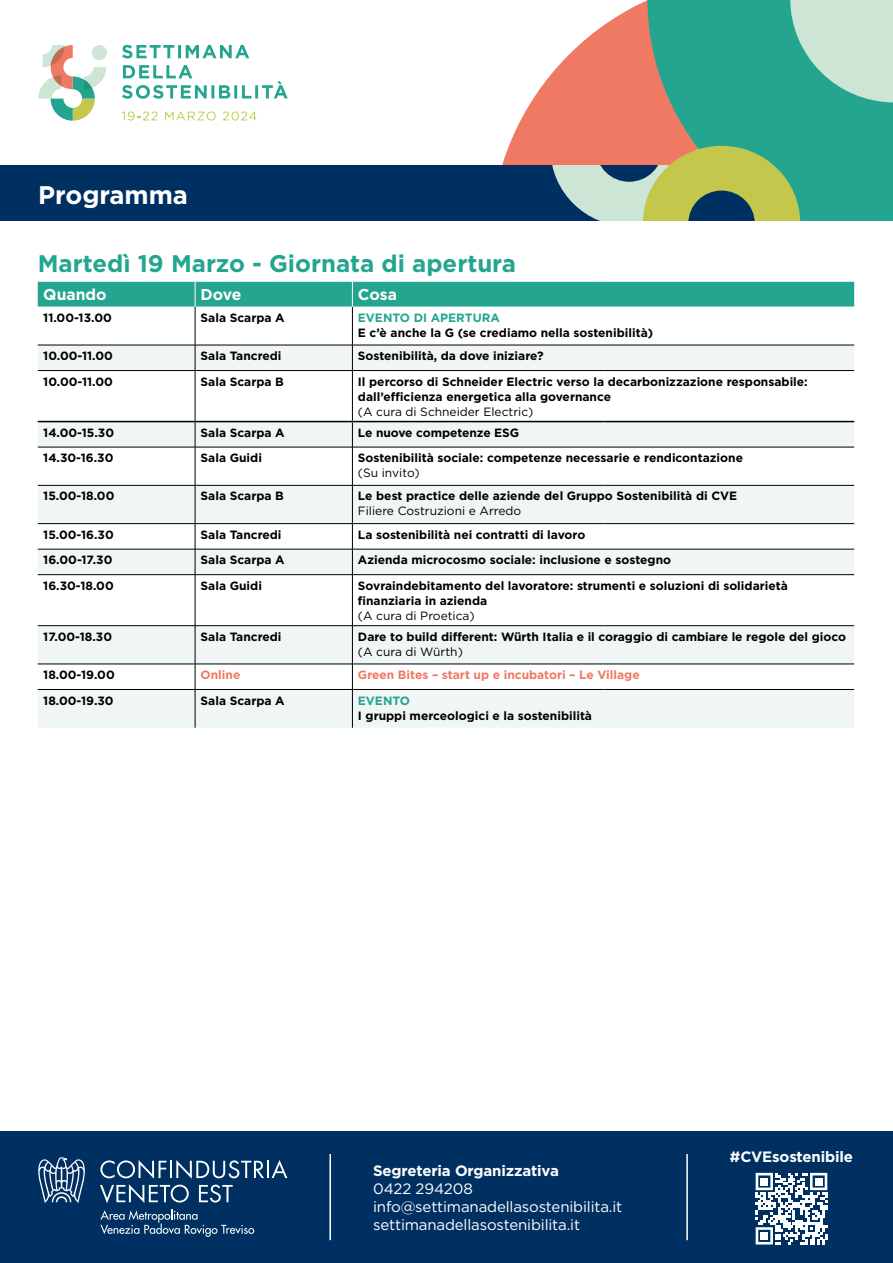
<style>
.page{position:relative;width:893px;height:1263px;background:#fff}
.page>*{position:absolute;margin:0;border:0;box-sizing:border-box;transform-origin:0 0}
.t1{font:700 25.5px "Gotham";color:#fff}
.t2{font:700 24px "Gotham";color:#24a58f}
.t3{font:700 15.75px "Gotham";color:#fff}
.t4{font:15px/18px "Gotham";letter-spacing:-.01em;color:#fff}
.t5{font:700 15px "Gotham";letter-spacing:-.01em;color:#fff}
.t6{font:700 12px/15px "Gotham";color:#000}
.t7{font:12px "Gotham";color:#000}
.t8{font:700 12px "Gotham";color:#ef7962}
.t9{font:700 12px "Gotham";color:#24a58f}
</style>
<div class="page">
<svg style="left:490px;top:0;width:157px;height:166px;fill:#ef7962"></svg>
<div style="left:0;top:166px;width:893px;height:55px;background:#003061"></div>
<svg style="left:647px;top:0;width:246px;height:221px;background:#4fae99"></svg>
<svg style="left:550px;top:146px;width:250px;height:75px"></svg>
<div style="left:0;top:1131px;width:893px;height:132px;background:#003061"></div>
<svg style="left:38px;top:45px;width:68px;height:76px"></svg>
<svg style="left:122px;top:65px;width:166px;height:34px"></svg>
<svg style="left:122px;top:45px;width:127px;height:13px"></svg>
<svg style="left:122px;top:111px;width:35px;height:10px"></svg>
<svg style="left:165px;top:111px;width:51px;height:10px"></svg>
<svg style="left:223px;top:111px;width:33px;height:10px"></svg>
<svg style="left:38px;top:1157px;width:47px;height:46px"></svg>
<svg style="left:100px;top:1160px;width:187px;height:43px"></svg>
<svg style="left:100px;top:1209px;width:154px;height:28px"></svg>
<svg style="left:756px;top:1173px;width:71px;height:71px"></svg>
<div style="left:761px;top:1178px;width:7px;height:7px;background:#fff"></div>
<div style="left:815px;top:1178px;width:7px;height:7px;background:#fff"></div>
<div style="left:761px;top:1232px;width:7px;height:7px;background:#fff"></div>
<hr style="left:329px;top:1154px;width:2px;height:86px;background:#fff">
<hr style="left:686px;top:1154px;width:2px;height:86px;background:#fff">
<svg style="left:38px;top:346px;width:816px;height:382px;fill:#f0f6f5"></svg>
<hr style="left:38px;top:447px;width:157px;height:1px;background:#000">
<hr style="left:195px;top:447px;width:157px;height:1px;background:#000">
<hr style="left:352px;top:447px;width:251px;height:1px;background:#000">
<hr style="left:603px;top:447px;width:251px;height:1px;background:#000">
<hr style="left:38px;top:485px;width:157px;height:1px;background:#000">
<hr style="left:195px;top:485px;width:157px;height:1px;background:#000">
<hr style="left:352px;top:485px;width:251px;height:1px;background:#000">
<hr style="left:603px;top:485px;width:251px;height:1px;background:#000">
<hr style="left:38px;top:523px;width:157px;height:1px;background:#000">
<hr style="left:195px;top:523px;width:157px;height:1px;background:#000">
<hr style="left:352px;top:523px;width:251px;height:1px;background:#000">
<hr style="left:603px;top:523px;width:251px;height:1px;background:#000">
<hr style="left:38px;top:549px;width:157px;height:1px;background:#000">
<hr style="left:195px;top:549px;width:157px;height:1px;background:#000">
<hr style="left:352px;top:549px;width:251px;height:1px;background:#000">
<hr style="left:603px;top:549px;width:251px;height:1px;background:#000">
<hr style="left:38px;top:574px;width:157px;height:1px;background:#000">
<hr style="left:195px;top:574px;width:157px;height:1px;background:#000">
<hr style="left:352px;top:574px;width:251px;height:1px;background:#000">
<hr style="left:603px;top:574px;width:251px;height:1px;background:#000">
<hr style="left:38px;top:625px;width:157px;height:1px;background:#000">
<hr style="left:195px;top:625px;width:157px;height:1px;background:#000">
<hr style="left:352px;top:625px;width:251px;height:1px;background:#000">
<hr style="left:603px;top:625px;width:251px;height:1px;background:#000">
<hr style="left:38px;top:664px;width:157px;height:1px;background:#000">
<hr style="left:195px;top:664px;width:157px;height:1px;background:#000">
<hr style="left:352px;top:664px;width:251px;height:1px;background:#000">
<hr style="left:603px;top:664px;width:251px;height:1px;background:#000">
<hr style="left:38px;top:370px;width:157px;height:1px;background:#000">
<hr style="left:195px;top:370px;width:157px;height:1px;background:#000">
<hr style="left:352px;top:370px;width:251px;height:1px;background:#000">
<hr style="left:603px;top:370px;width:251px;height:1px;background:#000">
<hr style="left:195px;top:307px;width:1px;height:38px;background:#000">
<svg style="left:195px;top:346px;width:1px;height:24px"></svg>
<hr style="left:195px;top:371px;width:1px;height:50px;background:#000">
<svg style="left:195px;top:422px;width:1px;height:25px"></svg>
<hr style="left:195px;top:447px;width:1px;height:38px;background:#000">
<hr style="left:195px;top:485px;width:1px;height:38px;background:#000">
<svg style="left:195px;top:524px;width:1px;height:50px"></svg>
<hr style="left:195px;top:575px;width:1px;height:50px;background:#000">
<hr style="left:195px;top:626px;width:1px;height:38px;background:#000">
<svg style="left:195px;top:664px;width:1px;height:25px"></svg>
<hr style="left:195px;top:690px;width:1px;height:38px;background:#000">
<hr style="left:352px;top:307px;width:1px;height:38px;background:#000">
<svg style="left:352px;top:346px;width:1px;height:24px"></svg>
<hr style="left:352px;top:371px;width:1px;height:50px;background:#000">
<svg style="left:352px;top:422px;width:1px;height:25px"></svg>
<hr style="left:352px;top:447px;width:1px;height:38px;background:#000">
<hr style="left:352px;top:485px;width:1px;height:38px;background:#000">
<svg style="left:352px;top:524px;width:1px;height:50px"></svg>
<hr style="left:352px;top:575px;width:1px;height:50px;background:#000">
<hr style="left:352px;top:626px;width:1px;height:38px;background:#000">
<svg style="left:352px;top:664px;width:1px;height:25px"></svg>
<hr style="left:352px;top:690px;width:1px;height:38px;background:#000">
<hr style="left:38px;top:421px;width:157px;height:1px;background:#000">
<hr style="left:195px;top:421px;width:157px;height:1px;background:#000">
<hr style="left:352px;top:421px;width:251px;height:1px;background:#000">
<hr style="left:603px;top:421px;width:251px;height:1px;background:#000">
<svg style="left:38px;top:281px;width:816px;height:26px;background:#2ea994"></svg>
<hr style="left:38px;top:689px;width:157px;height:1px;background:#000">
<hr style="left:195px;top:689px;width:157px;height:1px;background:#000">
<hr style="left:352px;top:689px;width:251px;height:1px;background:#000">
<hr style="left:603px;top:689px;width:251px;height:1px;background:#000">
<hr style="left:38px;top:345px;width:157px;height:1px;background:#000">
<hr style="left:195px;top:345px;width:157px;height:1px;background:#000">
<hr style="left:352px;top:345px;width:251px;height:1px;background:#000">
<hr style="left:603px;top:345px;width:251px;height:1px;background:#000">
<h1 class="t1" style="left:38px;top:178px;width:151px">Programma</h1>
<h2 class="t2" style="left:38px;top:247px;width:480px">Martedì 19 Marzo - Giornata di apertura</h2>
<h3 class="t3" style="left:43px;top:284px;width:65px">Quando</h3>
<h3 class="t3" style="left:201px;top:284px;width:42px">Dove</h3>
<h3 class="t3" style="left:358px;top:284px;width:41px">Cosa</h3>
<p class="t6" style="left:43px;top:310px;width:70px">11.00-13.00</p>
<p class="t6" style="left:201px;top:310px;width:86px">Sala Scarpa A</p>
<p class="t9" style="left:358px;top:310px;width:144px">EVENTO DI APERTURA</p>
<p class="t6" style="left:358px;top:325px;width:297px">E c’è anche la G (se crediamo nella sostenibilità)</p>
<p class="t6" style="left:43px;top:348px;width:71px">10.00-11.00</p>
<p class="t6" style="left:201px;top:348px;width:82px">Sala Tancredi</p>
<p class="t6" style="left:358px;top:348px;width:187px">Sostenibilità, da dove iniziare?</p>
<p class="t6" style="left:43px;top:374px;width:71px">10.00-11.00</p>
<p class="t6" style="left:201px;top:374px;width:85px">Sala Scarpa B</p>
<p class="t6" style="left:358px;top:374px;width:451px">Il percorso di Schneider Electric verso la decarbonizzazione responsabile: dall’efficienza energetica alla governance</p>
<p class="t7" style="left:358px;top:404px;width:177px">(A cura di Schneider Electric)</p>
<p class="t6" style="left:43px;top:425px;width:72px">14.00-15.30</p>
<p class="t6" style="left:201px;top:425px;width:86px">Sala Scarpa A</p>
<p class="t6" style="left:358px;top:425px;width:163px">Le nuove competenze ESG</p>
<p class="t6" style="left:43px;top:450px;width:72px">14.30-16.30</p>
<p class="t6" style="left:201px;top:450px;width:63px">Sala Guidi</p>
<p class="t6" style="left:358px;top:450px;width:387px">Sostenibilità sociale: competenze necessarie e rendicontazione</p>
<p class="t7" style="left:358px;top:465px;width:63px">(Su invito)</p>
<p class="t6" style="left:43px;top:489px;width:73px">15.00-18.00</p>
<p class="t6" style="left:201px;top:489px;width:85px">Sala Scarpa B</p>
<p class="t6" style="left:358px;top:489px;width:381px">Le best practice delle aziende del Gruppo Sostenibilità di CVE</p>
<p class="t7" style="left:358px;top:503px;width:165px">Filiere Costruzioni e Arredo</p>
<p class="t6" style="left:43px;top:527px;width:72px">15.00-16.30</p>
<p class="t6" style="left:201px;top:527px;width:82px">Sala Tancredi</p>
<p class="t6" style="left:358px;top:527px;width:229px">La sostenibilità nei contratti di lavoro</p>
<p class="t6" style="left:43px;top:552px;width:71px">16.00-17.30</p>
<p class="t6" style="left:201px;top:552px;width:86px">Sala Scarpa A</p>
<p class="t6" style="left:358px;top:552px;width:315px">Azienda microcosmo sociale: inclusione e sostegno</p>
<p class="t6" style="left:43px;top:578px;width:72px">16.30-18.00</p>
<p class="t6" style="left:201px;top:578px;width:63px">Sala Guidi</p>
<p class="t6" style="left:358px;top:578px;width:431px">Sovraindebitamento del lavoratore: strumenti e soluzioni di solidarietà finanziaria in azienda</p>
<p class="t7" style="left:358px;top:608px;width:118px">(A cura di Proetica)</p>
<p class="t6" style="left:43px;top:629px;width:70px">17.00-18.30</p>
<p class="t6" style="left:201px;top:629px;width:82px">Sala Tancredi</p>
<p class="t6" style="left:358px;top:629px;width:490px">Dare to build different: Würth Italia e il coraggio di cambiare le regole del gioco</p>
<p class="t7" style="left:358px;top:644px;width:106px">(A cura di Würth)</p>
<p class="t6" style="left:43px;top:667px;width:73px">18.00-19.00</p>
<p class="t8" style="left:201px;top:667px;width:41px">Online</p>
<p class="t8" style="left:358px;top:667px;width:283px">Green Bites – start up e incubatori – Le Village</p>
<p class="t6" style="left:43px;top:693px;width:72px">18.00-19.30</p>
<p class="t6" style="left:201px;top:693px;width:86px">Sala Scarpa A</p>
<p class="t9" style="left:358px;top:692px;width:54px">EVENTO</p>
<p class="t6" style="left:358px;top:708px;width:236px">I gruppi merceologici e la sostenibilità</p>
<p class="t5" style="left:373px;top:1161px;width:187px">Segreteria Organizzativa</p>
<p class="t4" style="left:373px;top:1179px;width:251px">0422 294208 info@settimanadellasostenibilita.it settimanadellasostenibilita.it</p>
<p class="t5" style="left:730px;top:1146px;width:125px">#CVEsostenibile</p>
</div>
